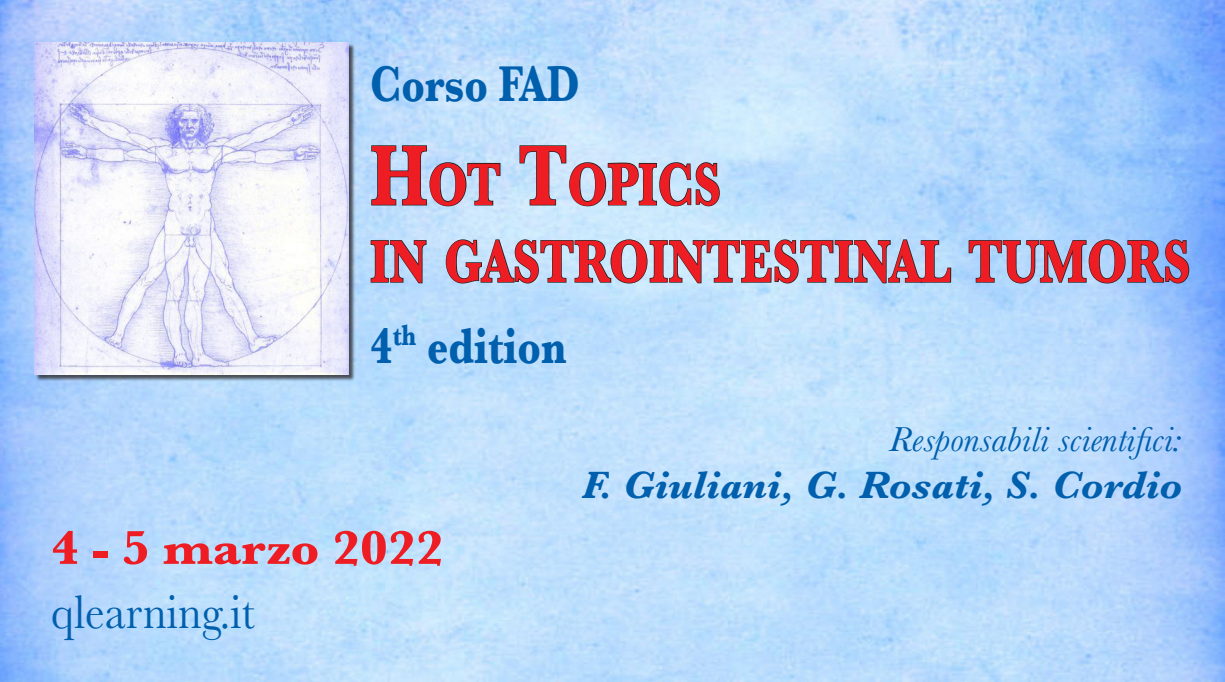
<style>
.page{position:relative;width:1225px;height:682px;background:#fff}
.page>*{position:absolute;margin:0;border:0;box-sizing:border-box;transform-origin:0 0}
.Default{font:700 62.08px "Baskerville";color:#ee1d23;scale:.77 1}
.Default-2{font:700 52.2px "Baskerville";color:#0160ae;scale:.8 1}
.Normale_wrd_4{font:700 49.16px/64px "Baskerville";color:#ee1d23;scale:1.05 1}
.Default-3{font:italic 700 39.52px "Baskerville";color:#0160ae}
.Default-4{font:italic 35.92px "Baskerville";color:#0160ae}
.s1{font-size:88.68px}
.s2{font-weight:400;color:#0160ae}
</style>
<div class="page">
<img style="left:0;top:0;width:1225px;height:681px">
<div style="left:35px;top:43px;width:320px;height:338px;background:#231f20;opacity:.75"></div>
<img style="left:34px;top:42px;width:314px;height:332px">
<svg style="left:371px;top:145px;width:130px;height:62px;background:#aac3de"></svg>
<svg style="left:519px;top:145px;width:202px;height:62px;background:#b2cbde"></svg>
<svg style="left:370px;top:239px;width:57px;height:45px;background:#99b5ce"></svg>
<svg style="left:445px;top:238px;width:507px;height:46px;background:#a6bfd3"></svg>
<svg style="left:968px;top:239px;width:222px;height:45px;background:#8eaed2"></svg>
<p class="Default-2" style="left:370px;top:48px;width:264px">Corso FAD</p>
<p class="Default" style="left:370px;top:141px;width:457px"><span class="s1">H</span>OT <span class="s1">T</span>OPICS</p>
<p class="Default" style="left:370px;top:218px;width:1067px">IN GASTROINTESTINAL TUMORS</p>
<p class="Default-2" style="left:370px;top:309px;width:247px">4<sup>th</sup> edition</p>
<p class="Normale_wrd_4" style="left:51px;top:516px;width:375px">4 - 5 marzo 2022 <span class="s2">qlearning.it</span></p>
<p class="Default-4" style="left:889px;top:415px;width:294px">Responsabili scientifici:</p>
<p class="Default-3" style="left:582px;top:458px;width:601px">F. Giuliani, G. Rosati, S. Cordio</p>
</div>
